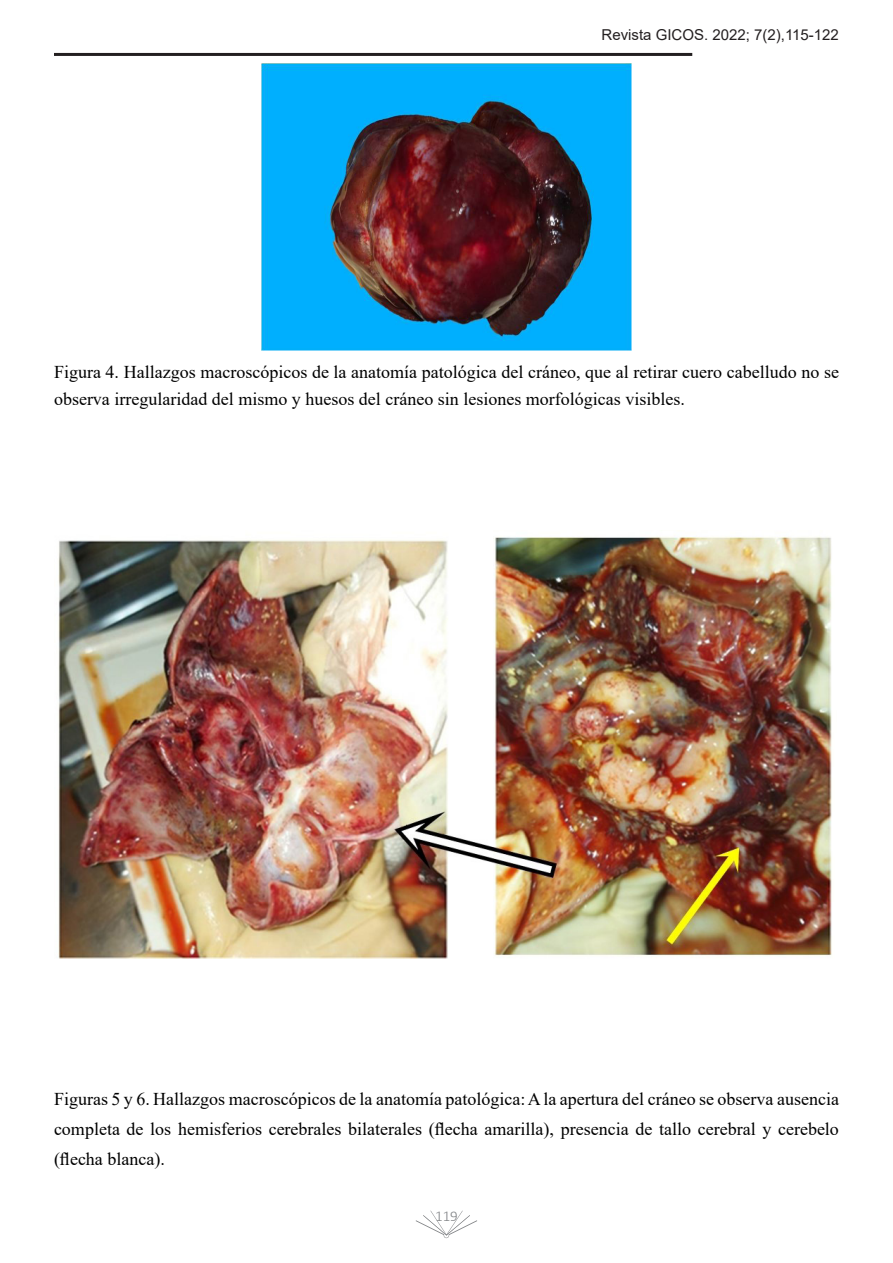
<style>
.page{position:relative;width:893px;height:1263px;background:#fff}
.page>*{position:absolute;margin:0;border:0;box-sizing:border-box;transform-origin:0 0}
.t1{font:18px/30px "Times New Roman";color:#000}
.t2{font:15px "Arial";color:#231f20}
.t3{font:300 15px "Calibri";color:#808285}
</style>
<div class="page">
<svg style="left:416px;top:1210px;width:61px;height:29px"></svg>
<hr style="left:54px;top:53px;width:638px;height:3px;background:#231f20">
<img style="left:262px;top:64px;width:369px;height:287px">
<img style="left:58px;top:537px;width:774px;height:422px">
<svg style="left:440px;top:539px;width:62px;height:35px"></svg>
<p class="t2" style="left:602px;top:25px;width:239px">Revista GICOS. 2022; 7(2),115-122</p>
<p class="t1" style="left:54px;top:358px;width:786px;line-height:27px">Figura 4. Hallazgos macroscópicos de la anatomía patológica del cráneo, que al retirar cuero cabelludo no se observa irregularidad del mismo y huesos del cráneo sin lesiones morfológicas visibles.</p>
<p class="t1" style="left:54px;top:1084px;width:786px;text-align:justify">Figuras 5 y 6. Hallazgos macroscópicos de la anatomía patológica: A la apertura del cráneo se observa ausencia completa de los hemisferios cerebrales bilaterales (flecha amarilla), presencia de tallo cerebral y cerebelo (flecha blanca).</p>
<p class="t3" style="left:435px;top:1207px;width:24px">119</p>
</div>
